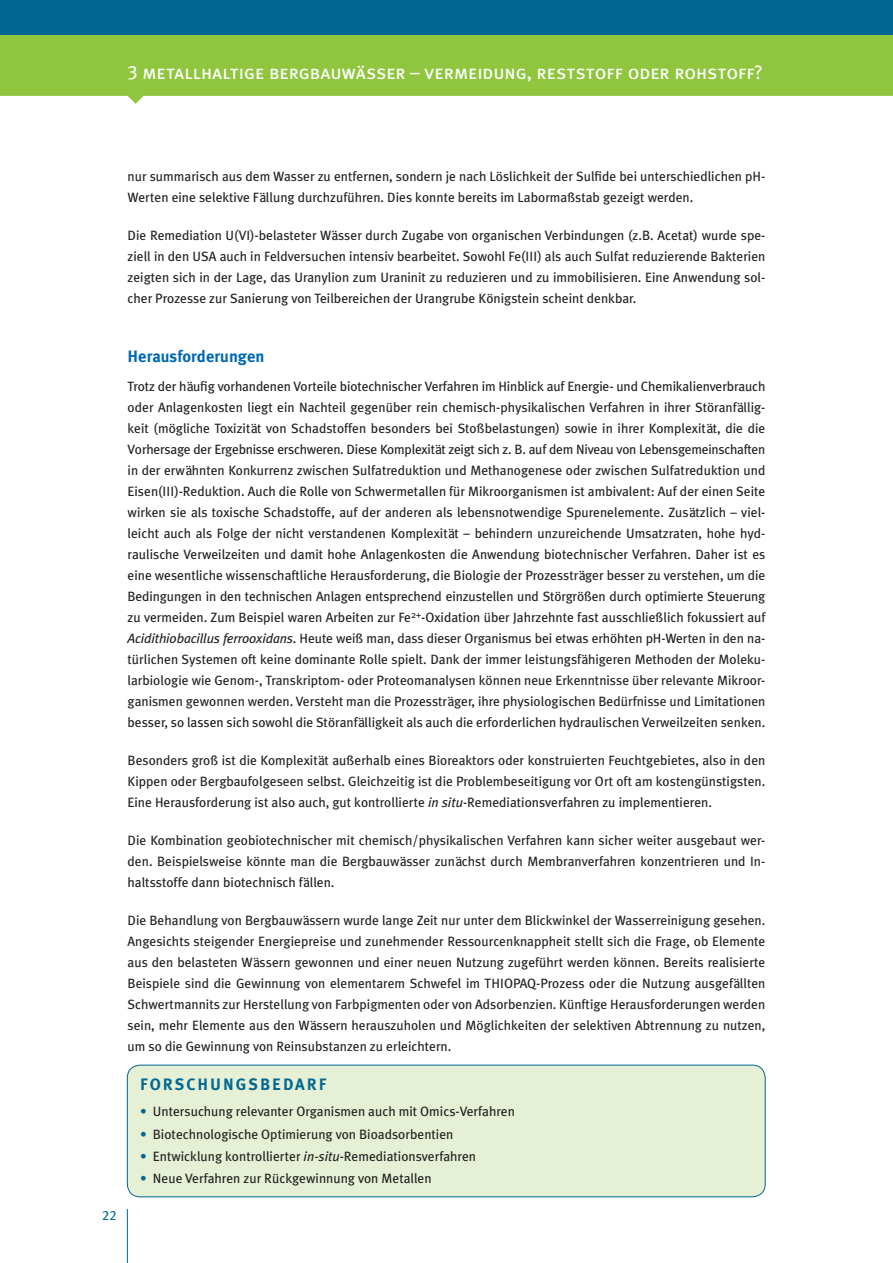
<style>
.page{position:relative;width:893px;height:1263px;background:#fff}
.page>*{position:absolute;margin:0;border:0;box-sizing:border-box;transform-origin:0 0}
.t1{font:19.5px "Meta Plus Book Caps";color:#fff}
.t2{font:700 16.5px "Meta Plus";color:#0168b3}
.t3{font:700 16.5px "Meta Plus";color:#006893}
.t4{font:13.5px/21px "Meta Plus";color:#231f20;text-align:justify}
.t5{font:13.5px "Meta Plus Book Caps";color:#006893}
.s1{font-style:italic}
.s2{color:#006893}
</style>
<div class="page">
<svg style="left:0;top:34px;width:892px;height:70px;background:#99cb55"></svg>
<svg style="left:892px;top:34px;width:1px;height:62px"></svg>
<div style="left:0;top:0;width:893px;height:34px;background:#006893"></div>
<hr style="left:127px;top:1209px;width:1px;height:54px;background:#006893">
<div style="left:127px;top:1065px;width:638px;height:132px;background:#e5f0d4;border-radius:13px"></div>
<div style="left:127px;top:1065px;width:638px;height:132px;border:1px solid #006893;border-radius:13px"></div>
<h1 class="t1" style="left:128px;top:61px;width:637px">3 metallhaltige bergbauwässer – vermeidung, reststoff oder rohstoff?</h1>
<p class="t4" style="left:128px;top:165px;width:639px">nur summarisch aus dem Wasser zu entfernen, sondern je nach Löslichkeit der Sulfide bei unterschiedlichen pH-<br>Werten eine selektive Fällung durchzuführen. Dies konnte bereits im Labormaßstab gezeigt werden.</p>
<p class="t4" style="left:128px;top:224px;width:639px">Die Remediation U(VI)-belasteter Wässer durch Zugabe von organischen Verbindungen (z.B. Acetat) wurde spe&shy;ziell in den USA auch in Feldversuchen intensiv bearbeitet. Sowohl Fe(III) als auch Sulfat reduzierende Bakterien zeigten sich in der Lage, das Uranylion zum Uraninit zu reduzieren und zu immobilisieren. Eine Anwendung sol&shy;cher Prozesse zur Sanierung von Teilbereichen der Urangrube Königstein scheint denkbar.</p>
<p class="t5" style="left:102px;top:1207px;width:16px">22</p>
<p class="t2" style="left:128px;top:346px;width:138px">Herausforderungen</p>
<p class="t4" style="left:128px;top:376px;width:639px">Trotz der häufig vorhandenen Vorteile biotechnischer Verfahren im Hinblick auf Energie- und Chemikalienverbrauch oder Anlagenkosten liegt ein Nachteil gegenüber rein chemisch-physikalischen Verfahren in ihrer Störanfällig&shy;keit (mögliche Toxizität von Schadstoffen besonders bei Stoßbelastungen) sowie in ihrer Komplexität, die die Vorhersage der Ergebnisse erschweren. Diese Komplexität zeigt sich z. B. auf dem Niveau von Lebensgemeinschaften in der erwähnten Konkurrenz zwischen Sulfatreduktion und Methanogenese oder zwischen Sulfatreduktion und Eisen(III)-Reduktion. Auch die Rolle von Schwermetallen für Mikroorganismen ist ambivalent: Auf der einen Seite wirken sie als toxische Schadstoffe, auf der anderen als lebensnotwendige Spurenelemente. Zusätzlich – viel&shy;leicht auch als Folge der nicht verstandenen Komplexität – behindern unzureichende Umsatzraten, hohe hyd&shy;raulische Verweilzeiten und damit hohe Anlagenkosten die Anwendung biotechnischer Verfahren. Daher ist es eine wesentliche wissenschaftliche Herausforderung, die Biologie der Prozessträger besser zu verstehen, um die Bedingungen in den technischen Anlagen entsprechend einzustellen und Störgrößen durch optimierte Steuerung zu vermeiden. Zum Beispiel waren Arbeiten zur Fe<sup>2+</sup>-Oxidation über Jahrzehnte fast ausschließlich fokussiert auf <span class="s1">Acidithiobacillus ferrooxidans</span>. Heute weiß man, dass dieser Organismus bei etwas erhöhten pH-Werten in den na&shy;türlichen Systemen oft keine dominante Rolle spielt. Dank der immer leistungsfähigeren Methoden der Moleku&shy;larbiologie wie Genom-, Transkriptom- oder Proteomanalysen können neue Erkenntnisse über relevante Mikroor&shy;ganismen gewonnen werden. Versteht man die Prozessträger, ihre physiologischen Bedürfnisse und Limitationen besser, so lassen sich sowohl die Störanfälligkeit als auch die erforderlichen hydraulischen Verweilzeiten senken.</p>
<p class="t4" style="left:128px;top:750px;width:639px">Besonders groß ist die Komplexität außerhalb eines Bioreaktors oder konstruierten Feuchtgebietes, also in den Kippen oder Bergbaufolgeseen selbst. Gleichzeitig ist die Problembeseitigung vor Ort oft am kostengünstigsten.<br>Eine Herausforderung ist also auch, gut kontrollierte <span class="s1">in situ</span>-Remediationsverfahren zu implementieren.</p>
<p class="t4" style="left:128px;top:830px;width:639px">Die Kombination geobiotechnischer mit chemisch/physikalischen Verfahren kann sicher weiter ausgebaut wer&shy;den. Beispielsweise könnte man die Bergbauwässer zunächst durch Membranverfahren konzentrieren und In&shy;haltsstoffe dann biotechnisch fällen.</p>
<p class="t4" style="left:128px;top:910px;width:639px">Die Behandlung von Bergbauwässern wurde lange Zeit nur unter dem Blickwinkel der Wasserreinigung gesehen.<br>Angesichts steigender Energiepreise und zunehmender Ressourcenknappheit stellt sich die Frage, ob Elemente aus den belasteten Wässern gewonnen und einer neuen Nutzung zugeführt werden können. Bereits realisierte Beispiele sind die Gewinnung von elementarem Schwefel im THIOPAQ-Prozess oder die Nutzung ausgefällten Schwertmannits zur Herstellung von Farbpigmenten oder von Adsorbenzien. Künftige Herausforderungen werden sein, mehr Elemente aus den Wässern herauszuholen und Möglichkeiten der selektiven Abtrennung zu nutzen, um so die Gewinnung von Reinsubstanzen zu erleichtern.</p>
<p class="t3" style="left:140px;top:1075px;width:36px">Forschungsbedarf</p>
<p class="t4" style="left:140px;top:1101px;width:376px"><span class="s2">•</span> Untersuchung relevanter Organismen auch mit Omics-Verfahren</p>
<p class="t4" style="left:140px;top:1123px;width:315px"><span class="s2">•</span> Biotechnologische Optimierung von Bioadsorbentien</p>
<p class="t4" style="left:140px;top:1146px;width:337px"><span class="s2">•</span> Entwicklung kontrollierter <span class="s1">in-situ</span>-Remediationsverfahren</p>
<p class="t4" style="left:140px;top:1168px;width:293px"><span class="s2">•</span> Neue Verfahren zur Rückgewinnung von Metallen</p>
</div>
